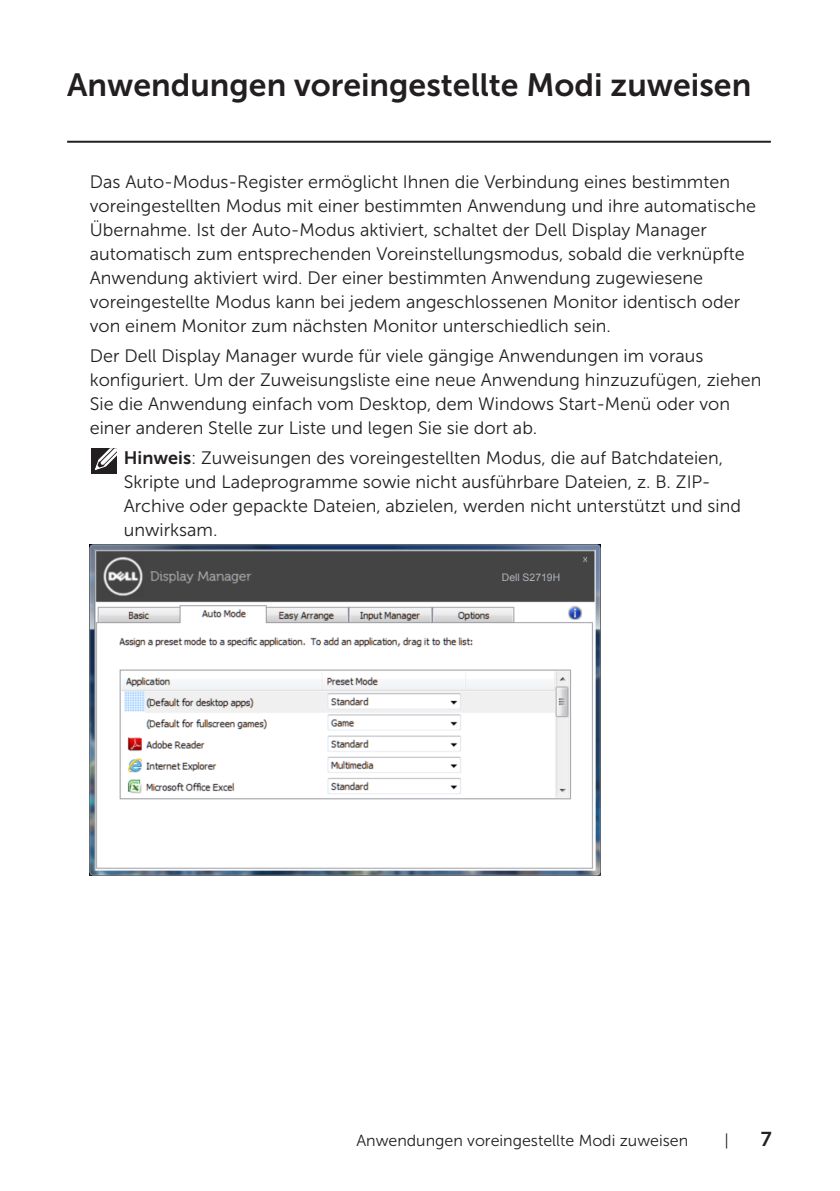
<style>
.page{position:relative;width:840px;height:1191px;background:#fff}
.page>*{position:absolute;margin:0;border:0;box-sizing:border-box;transform-origin:0 0}
.Head_1{font:32px "Museo Sans For Dell 700";color:#231f20}
.t1{font:20px "Museo Sans For Dell 700";color:#231f20}
.Paragraph{font:18px/24px "Museo Sans For Dell 300";color:#231f20}
.Note{font:18px/24px "Museo Sans For Dell 300";color:#231f20}
.t2{font:16px "Museo Sans For Dell 300";color:#231f20}
.t3{font:10.4px "Arial";color:#aeb4ba}
.s1{font-family:"Museo Sans For Dell 700"}
</style>
<div class="page">
<hr style="left:67px;top:141px;width:703px;height:2px;background:#231f20">
<img style="left:90px;top:545px;width:510px;height:330px">
<div style="left:499px;top:570px;width:89px;height:14px;background:#444"></div>
<div style="left:91px;top:448px;width:26px;height:26px;background:#231f20"></div>
<svg style="left:95px;top:448px;width:22px;height:22px"></svg>
<p class="Head_1" style="left:67px;top:67px;width:685px">Anwendungen voreingestellte Modi zuweisen</p>
<p class="Paragraph" style="left:90px;top:170px;width:667px">Das Auto-Modus-Register ermöglicht Ihnen die Verbindung eines bestimmten voreingestellten Modus mit einer bestimmten Anwendung und ihre automatische Übernahme. Ist der Auto-Modus aktiviert, schaltet der Dell Display Manager automatisch zum entsprechenden Voreinstellungsmodus, sobald die verknüpfte Anwendung aktiviert wird. Der einer bestimmten Anwendung zugewiesene voreingestellte Modus kann bei jedem angeschlossenen Monitor identisch oder von einem Monitor zum nächsten Monitor unterschiedlich sein.</p>
<p class="Paragraph" style="left:90px;top:344px;width:672px">Der Dell Display Manager wurde für viele gängige Anwendungen im voraus konfiguriert. Um der Zuweisungsliste eine neue Anwendung hinzuzufügen, ziehen Sie die Anwendung einfach vom Desktop, dem Windows Start-Menü oder von einer anderen Stelle zur Liste und legen Sie sie dort ab.</p>
<p class="Note" style="left:124px;top:445px;width:618px"><span class="s1">Hinweis</span>: Zuweisungen des voreingestellten Modus, die auf Batchdateien, Skripte und Ladeprogramme sowie nicht ausführbare Dateien, z. B. ZIP-Archive oder gepackte Dateien, abzielen, werden nicht unterstützt und sind unwirksam.</p>
<p class="t3" style="left:501px;top:570px;width:60px">Dell S2719H</p>
<p class="t2" style="left:356px;top:1131px;width:333px">Anwendungen voreingestellte Modi zuweisen</p>
<p class="t2" style="left:724px;top:1131px;width:6px">|</p>
<p class="t1" style="left:760px;top:1127px;width:12px">7</p>
</div>
